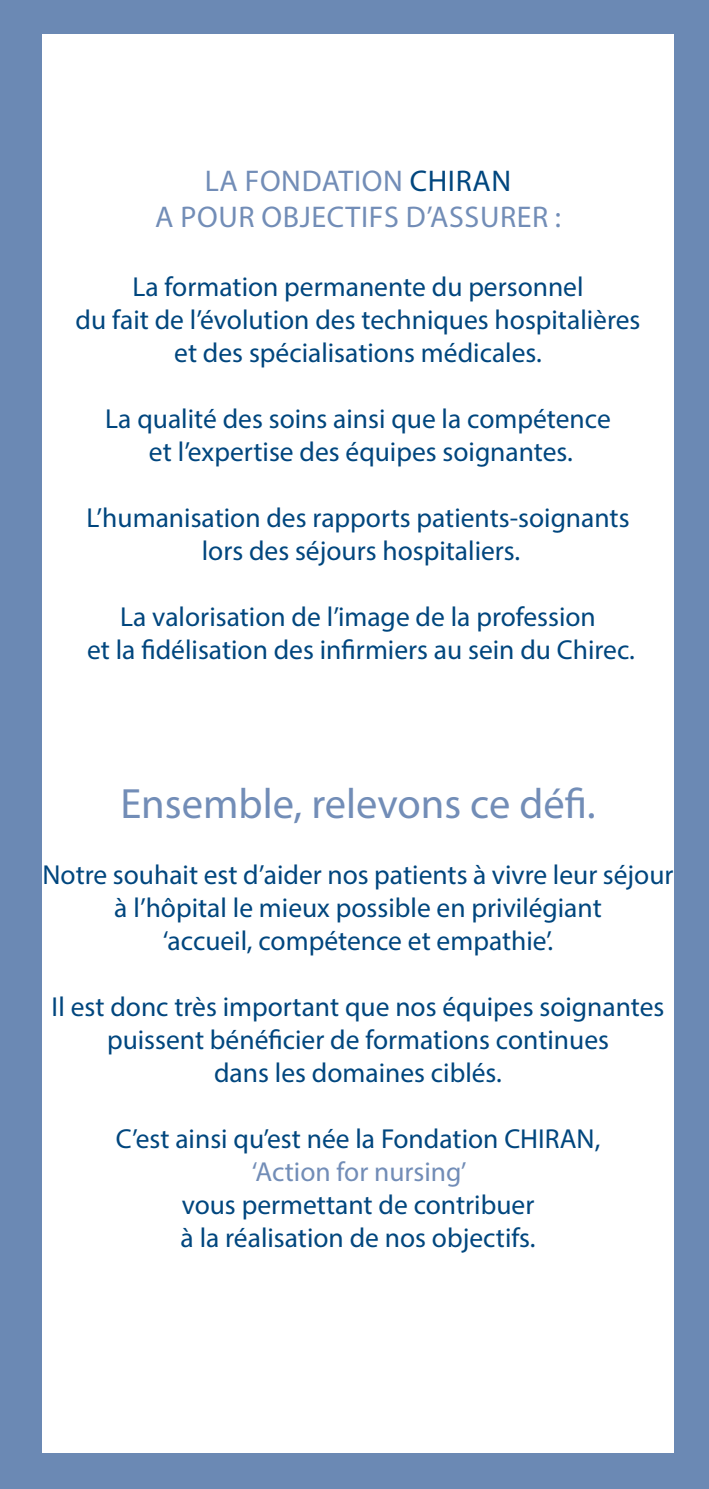
<style>
.page{position:relative;width:709px;height:1489px;background:#fff}
.page>*{position:absolute;margin:0;border:0;box-sizing:border-box;transform-origin:0 0}
.t1{font:42.5px "Myriad Pro";color:#728db7}
.t2{font:30px "Myriad Pro";letter-spacing:.02em;color:#728db7}
.t3{font:27.5px/33px "Myriad Pro";color:#00467e;text-align:center}
.s1{color:#00467e}
.s2{color:#728db7}
</style>
<div class="page">
<div style="left:0;top:0;width:709px;height:1488px;background:#6b89b4"></div>
<div style="left:43px;top:35px;width:630px;height:1417px;background:#fff"></div>
<p class="t2" style="left:205px;top:162px;width:308px">LA FONDATION <span class="s1">CHIRAN</span></p>
<p class="t2" style="left:155px;top:198px;width:407px">A POUR OBJECTIFS D’ASSURER :</p>
<p class="t3" style="left:76px;top:270px;width:566px">La formation permanente du personnel<br>du fait de l’évolution des techniques hospitalières et des spécialisations médicales.</p>
<p class="t3" style="left:105px;top:402px;width:507px">La qualité des soins ainsi que la compétence et l’expertise des équipes soignantes.</p>
<p class="t3" style="left:86px;top:501px;width:544px">L’humanisation des rapports patients-soignants lors des séjours hospitaliers.</p>
<p class="t3" style="left:87px;top:600px;width:549px">La valorisation de l’image de la profession<br>et la fidélisation des infirmiers au sein du Chirec.</p>
<p class="t1" style="left:120px;top:777px;width:477px">Ensemble, relevons ce défi.</p>
<p class="t3" style="left:43px;top:858px;width:632px">Notre souhait est d’aider nos patients à vivre leur séjour à l’hôpital le mieux possible en privilégiant<br>‘accueil, compétence et empathie’.</p>
<p class="t3" style="left:52px;top:990px;width:614px">Il est donc très important que nos équipes soignantes puissent bénéficier de formations continues<br>dans les domaines ciblés.</p>
<p class="t3" style="left:116px;top:1122px;width:486px">C’est ainsi qu’est née la Fondation CHIRAN, <span class="s2">‘Action for nursing’<br></span>vous permettant de contribuer<br>à la réalisation de nos objectifs.</p>
</div>
